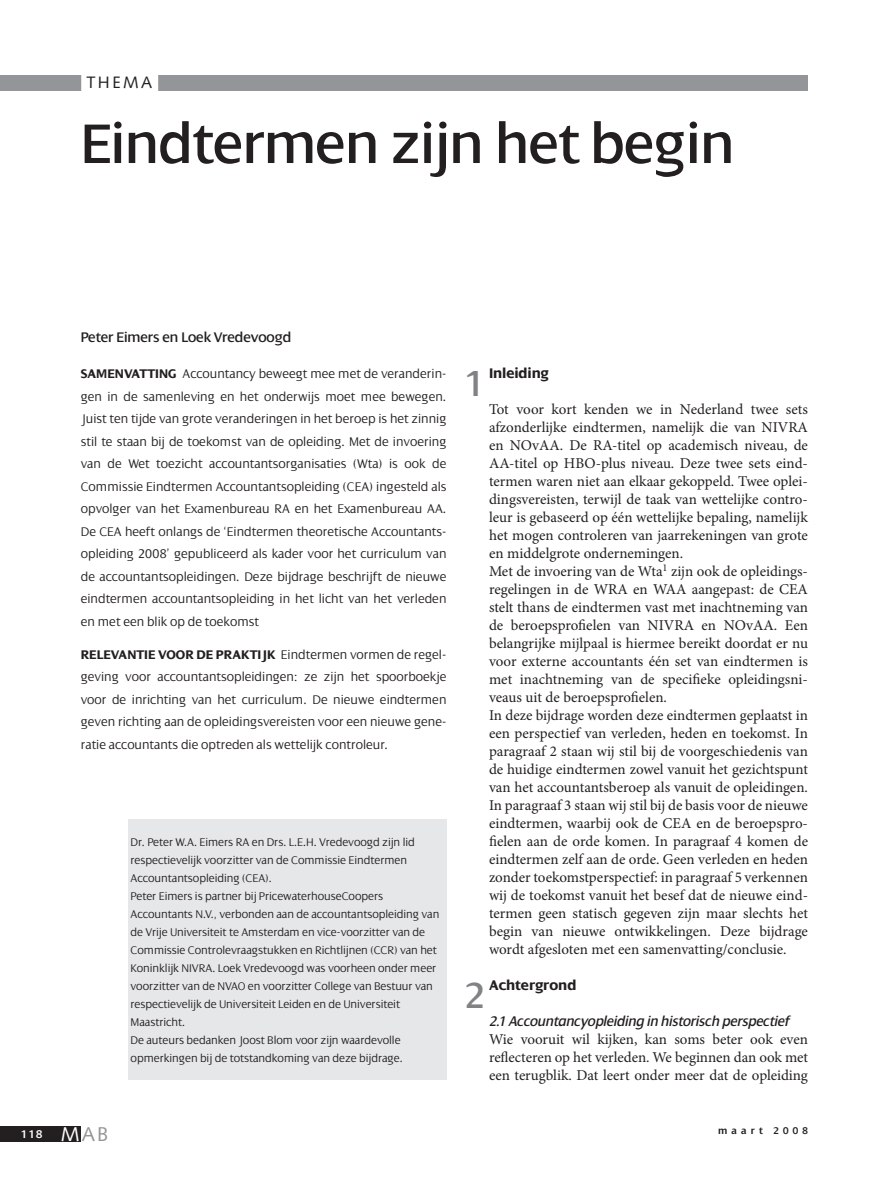
<style>
.page{position:relative;width:893px;height:1191px;background:#fff}
.page>*{position:absolute;margin:0;border:0;box-sizing:border-box;transform-origin:0 0}
.t1{font:60px "Dialog";letter-spacing:-.005em;color:#231f20}
.t2{font:39px "Dialog";color:#808285}
.t3{font:19.95px "Syntax LT Std";color:#939598}
.t4{font:16.5px "Syntax LT Std";letter-spacing:.15em;color:#231f20}
.t5{font:15px/18px "Minion Pro";color:#231f20}
.t6{font:italic 15px "Dialog";letter-spacing:-.005em;color:#231f20}
.t7{font:15px "Dialog";letter-spacing:-.005em;color:#231f20}
.t8{font:700 15px "Dialog";letter-spacing:-.005em;color:#231f20}
.t9{font:300 13.5px/22.5px "Dialog";color:#231f20;text-align:justify}
.t10{font:300 12px/18px "Dialog";letter-spacing:-.005em;color:#231f20}
.t11{font:600 12px "Dialog";color:#fff}
.t12{font:600 10.5px "Dialog";letter-spacing:.4em;color:#231f20}
.s1{font-weight:700}
.s2{color:#fff}
</style>
<div class="page">
<div style="left:0;top:75px;width:808px;height:15px;background:#939598"></div>
<div style="left:0;top:1126px;width:81px;height:16px;background:#231f20"></div>
<div style="left:128px;top:819px;width:318px;height:261px;background:#e6e7e9"></div>
<div style="left:81px;top:71px;width:77px;height:21px;background:#fff"></div>
<p class="t4" style="left:86px;top:74px;width:67px">THEMA</p>
<h1 class="t1" style="left:81px;top:116px;width:655px">Eindtermen zijn het begin</h1>
<p class="t7" style="left:81px;top:330px;width:212px">Peter Eimers en Loek Vredevoogd</p>
<p class="t9" style="left:81px;top:363px;width:367px"><span class="s1">SAMENVATTING</span> Accountancy beweegt mee met de veranderin&shy;gen in de samenleving en het onderwijs moet mee bewegen.<br>Juist ten tijde van grote veranderingen in het beroep is het zinnig stil te staan bij de toekomst van de opleiding. Met de invoering van de Wet toezicht accountantsorganisaties (Wta) is ook de Commissie Eindtermen Accountantsopleiding (CEA) ingesteld als opvolger van het Examenbureau RA en het Examenbureau AA.<br>De CEA heeft onlangs de ‘Eindtermen theoretische Accountants&shy;opleiding 2008’ gepubliceerd als kader voor het curriculum van de accountantsopleidingen. Deze bijdrage beschrijft de nieuwe eindtermen accountantsopleiding in het licht van het verleden en met een blik op de toekomst</p>
<p class="t9" style="left:81px;top:644px;width:367px"><span class="s1">RELEVANTIE VOOR DE PRAKTIJK</span> Eindtermen vormen de regel&shy;geving voor accountantsopleidingen: ze zijn het spoorboekje voor de inrichting van het curriculum. De nieuwe eindtermen geven richting aan de opleidingsvereisten voor een nieuwe gene&shy;ratie accountants die optreden als wettelijk controleur.</p>
<p class="t10" style="left:131px;top:834px;width:310px">Dr. Peter W.A. Eimers RA en Drs. L.E.H. Vredevoogd zijn lid respectievelijk voorzitter van de Commissie Eindtermen Accountantsopleiding (CEA).<br>Peter Eimers is partner bij PricewaterhouseCoopers Accountants N.V., verbonden aan de accountantsopleiding van de Vrije Universiteit te Amsterdam en vice-voorzitter van de Commissie Controlevraagstukken en Richtlijnen (CCR) van het Koninklijk NIVRA. Loek Vredevoogd was voorheen onder meer voorzitter van de NVAO en voorzitter College van Bestuur van respectievelijk de Universiteit Leiden en de Universiteit Maastricht.<br>De auteurs bedanken Joost Blom voor zijn waardevolle opmerkingen bij de totstandkoming van deze bijdrage.</p>
<h2 class="t2" style="left:465px;top:365px;width:21px">1</h2>
<p class="t8" style="left:489px;top:367px;width:61px">Inleiding</p>
<p class="t5" style="left:489px;top:402px;width:321px">Tot voor kort kenden we in Nederland twee sets afzonderlijke eindtermen, namelijk die van NIVRA en NOvAA. De RA-titel op academisch niveau, de AA-titel op HBO-plus niveau. Deze twee sets eind&shy;termen waren niet aan elkaar gekoppeld. Twee oplei&shy;dingsvereisten, terwijl de taak van wettelijke contro&shy;leur is gebaseerd op één wettelijke bepaling, namelijk het mogen controleren van jaarrekeningen van grote en middelgrote ondernemingen.<br>Met de invoering van de Wta<sup>1</sup> zijn ook de opleidings&shy;regelingen in de WRA en WAA aangepast: de CEA stelt thans de eindtermen vast met inachtneming van de beroepsprofielen van NIVRA en NOvAA. Een belangrijke mijlpaal is hiermee bereikt doordat er nu voor externe accountants één set van eindtermen is met inachtneming van de specifieke opleidingsni&shy;veaus uit de beroepsprofielen.<br>In deze bijdrage worden deze eindtermen geplaatst in een perspectief van verleden, heden en toekomst. In paragraaf 2 staan wij stil bij de voorgeschiedenis van de huidige eindtermen zowel vanuit het gezichtspunt van het accountantsberoep als vanuit de opleidingen.<br>In paragraaf 3 staan wij stil bij de basis voor de nieuwe eindtermen, waarbij ook de CEA en de beroepspro&shy;fielen aan de orde komen. In paragraaf 4 komen de eindtermen zelf aan de orde. Geen verleden en heden zonder toekomstperspectief: in paragraaf 5 verkennen wij de toekomst vanuit het besef dat de nieuwe eind&shy;termen geen statisch gegeven zijn maar slechts het begin van nieuwe ontwikkelingen. Deze bijdrage wordt afgesloten met een samenvatting/conclusie.</p>
<p class="t8" style="left:489px;top:979px;width:89px">Achtergrond</p>
<p class="t6" style="left:489px;top:1014px;width:302px">2.1 Accountancyopleiding in historisch perspectief</p>
<p class="t5" style="left:489px;top:1032px;width:321px;text-align:justify">Wie vooruit wil kijken, kan soms beter ook even reflecteren op het verleden. We beginnen dan ook met een terugblik. Dat leert onder meer dat de opleiding</p>
<h2 class="t2" style="left:465px;top:977px;width:21px">2</h2>
<h3 class="t3" style="left:61px;top:1124px;width:49px"><span class="s2">M</span>AB</h3>
<p class="t11" style="left:21px;top:1129px;width:23px">118</p>
<p class="t12" style="left:718px;top:1127px;width:91px">maart 2008</p>
</div>
